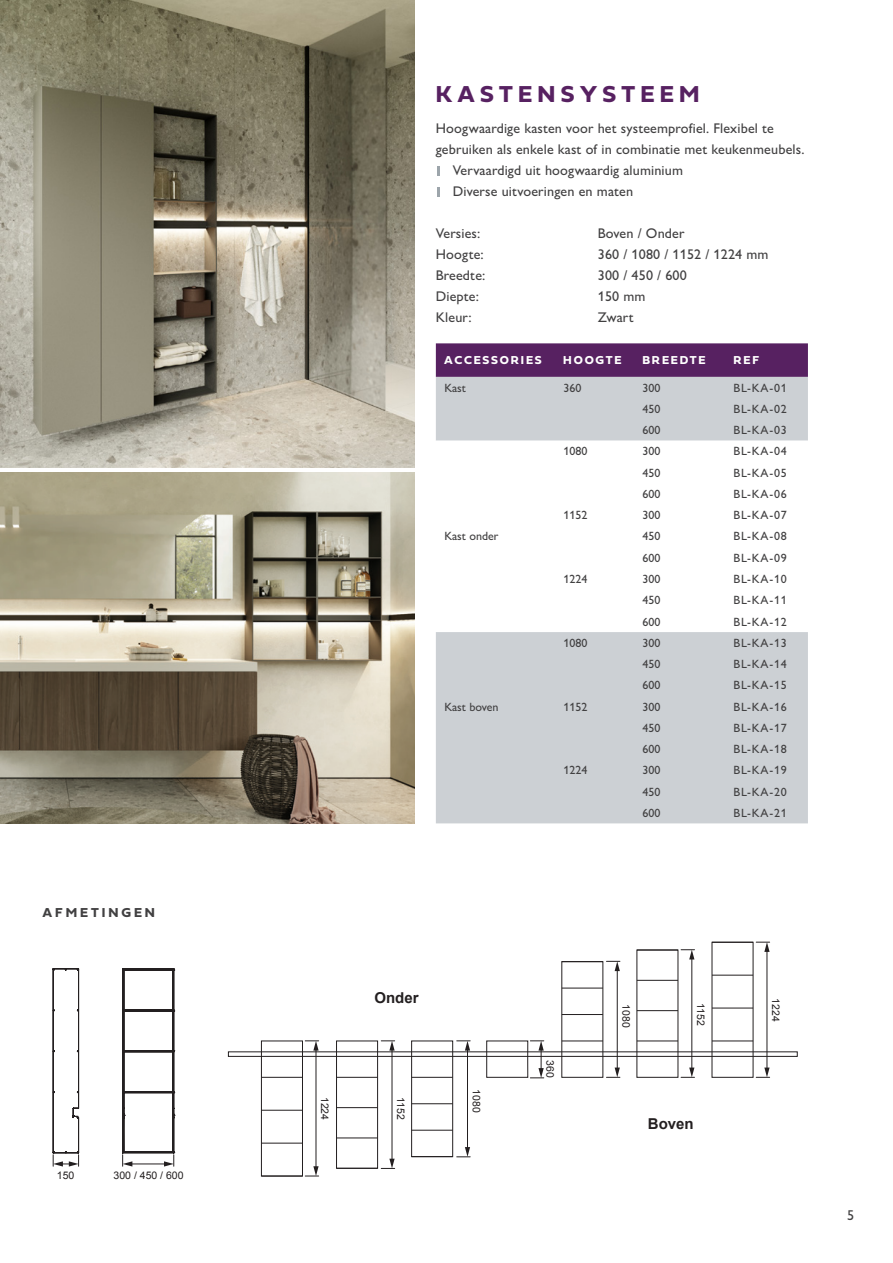
<style>
.page{position:relative;width:893px;height:1263px;background:#fff}
.page>*{position:absolute;margin:0;border:0;box-sizing:border-box;transform-origin:0 0}
.t1{font:24px "Fieldwork Geo Bold";letter-spacing:.22em;color:#572161}
.t2{font:700 15px "Arial";color:#231f20}
.t3{font:500 14.25px "Gill Sans Nova";color:#414041}
.t4{font:500 14.1px/21px "Gill Sans Nova";letter-spacing:.01em;color:#414041}
.t5{font:13.5px "Fieldwork Geo Bold";letter-spacing:.22em;color:#414041}
.Tabelle_Daten{font:500 12px "Gill Sans Nova";color:#414041}
.Tabelle_Kopf{font:12px "Fieldwork Geo Bold";letter-spacing:.15em;color:#fff}
.t6{font:10.5px "Arial";color:#231f20}
</style>
<div class="page">
<img style="left:0;top:0;width:415px;height:468px">
<img style="left:0;top:472px;width:415px;height:351px">
<svg style="left:122px;top:968px;width:53px;height:198px"></svg>
<svg style="left:52px;top:968px;width:27px;height:198px"></svg>
<div style="left:228px;top:1051px;width:570px;height:6px;border:1px solid #231f20"></div>
<div style="left:261px;top:1040px;width:42px;height:136px;border:1px solid #231f20"></div>
<hr style="left:261px;top:1176px;width:41px;height:1px;background:#231f20">
<hr style="left:261px;top:1143px;width:41px;height:1px;background:#231f20">
<hr style="left:261px;top:1110px;width:41px;height:1px;background:#231f20">
<hr style="left:261px;top:1077px;width:41px;height:1px;background:#231f20">
<div style="left:336px;top:1040px;width:42px;height:129px;border:1px solid #231f20"></div>
<hr style="left:336px;top:1168px;width:42px;height:1px;background:#231f20">
<hr style="left:336px;top:1137px;width:42px;height:1px;background:#231f20">
<hr style="left:336px;top:1107px;width:42px;height:1px;background:#231f20">
<hr style="left:336px;top:1077px;width:42px;height:1px;background:#231f20">
<div style="left:411px;top:1040px;width:42px;height:117px;border:1px solid #231f20"></div>
<hr style="left:412px;top:1156px;width:41px;height:1px;background:#231f20">
<hr style="left:412px;top:1130px;width:41px;height:1px;background:#231f20">
<hr style="left:412px;top:1103px;width:41px;height:1px;background:#231f20">
<hr style="left:412px;top:1077px;width:41px;height:1px;background:#231f20">
<hr style="left:316px;top:1049px;width:1px;height:119px;background:#231f20">
<svg style="left:305px;top:1040px;width:14px;height:10px"></svg>
<svg style="left:305px;top:1166px;width:14px;height:11px"></svg>
<hr style="left:392px;top:1049px;width:1px;height:111px;background:#231f20">
<svg style="left:381px;top:1040px;width:14px;height:10px"></svg>
<svg style="left:381px;top:1159px;width:14px;height:10px"></svg>
<hr style="left:467px;top:1049px;width:1px;height:100px;background:#231f20">
<svg style="left:457px;top:1040px;width:13px;height:10px"></svg>
<svg style="left:457px;top:1147px;width:13px;height:10px"></svg>
<hr style="left:712px;top:942px;width:41px;height:1px;background:#231f20">
<hr style="left:712px;top:975px;width:41px;height:1px;background:#231f20">
<hr style="left:712px;top:1008px;width:41px;height:1px;background:#231f20">
<hr style="left:712px;top:1040px;width:41px;height:1px;background:#231f20">
<hr style="left:637px;top:950px;width:41px;height:1px;background:#231f20">
<hr style="left:637px;top:980px;width:41px;height:1px;background:#231f20">
<hr style="left:637px;top:1010px;width:41px;height:1px;background:#231f20">
<hr style="left:637px;top:1040px;width:41px;height:1px;background:#231f20">
<hr style="left:562px;top:961px;width:41px;height:1px;background:#231f20">
<hr style="left:562px;top:988px;width:41px;height:1px;background:#231f20">
<hr style="left:562px;top:1014px;width:41px;height:1px;background:#231f20">
<hr style="left:562px;top:1040px;width:41px;height:1px;background:#231f20">
<hr style="left:767px;top:950px;width:1px;height:119px;background:#231f20">
<svg style="left:756px;top:942px;width:14px;height:10px"></svg>
<svg style="left:756px;top:1067px;width:14px;height:11px"></svg>
<hr style="left:692px;top:958px;width:1px;height:111px;background:#231f20">
<svg style="left:681px;top:949px;width:13px;height:10px"></svg>
<svg style="left:681px;top:1067px;width:13px;height:11px"></svg>
<hr style="left:617px;top:969px;width:1px;height:100px;background:#231f20">
<svg style="left:606px;top:961px;width:14px;height:10px"></svg>
<svg style="left:606px;top:1067px;width:14px;height:11px"></svg>
<svg style="left:486px;top:1040px;width:58px;height:38px"></svg>
<svg style="left:437px;top:166px;width:3px;height:9px"></svg>
<svg style="left:437px;top:187px;width:3px;height:9px"></svg>
<div style="left:436px;top:343px;width:372px;height:34px;background:#572161"></div>
<div style="left:436px;top:377px;width:372px;height:446px;background:#ccd0d4"></div>
<svg style="left:436px;top:441px;width:372px;height:191px"></svg>
<p class="t5" style="left:42px;top:902px;width:114px">AFMETINGEN</p>
<p class="t6" style="left:57px;top:1169px;width:19px">150</p>
<p class="t6" style="left:114px;top:1169px;width:72px">300 / 450 / 600</p>
<p class="t1" style="left:436px;top:75px;width:265px">KASTENSYSTEEM</p>
<p class="t4" style="left:436px;top:118px;width:370px">Hoogwaardige kasten voor het systeemprofiel. Flexibel te gebruiken als enkele kast of in combinatie met keukenmeubels.</p>
<p class="t4" style="left:453px;top:160px;width:232px">Vervaardigd uit hoogwaardig aluminium</p>
<p class="t4" style="left:453px;top:181px;width:182px">Diverse uitvoeringen en maten</p>
<p class="t4" style="left:436px;top:223px;width:46px">Versies:</p>
<p class="t4" style="left:598px;top:223px;width:88px">Boven / Onder</p>
<p class="t4" style="left:436px;top:244px;width:50px">Hoogte:</p>
<p class="t4" style="left:598px;top:244px;width:172px">360 / 1080 / 1152 / 1224 mm</p>
<p class="t4" style="left:436px;top:265px;width:51px">Breedte:</p>
<p class="t4" style="left:598px;top:265px;width:91px">300 / 450 / 600</p>
<p class="t4" style="left:436px;top:286px;width:45px">Diepte:</p>
<p class="t4" style="left:598px;top:286px;width:49px">150 mm</p>
<p class="t4" style="left:436px;top:307px;width:37px">Kleur:</p>
<p class="t4" style="left:598px;top:307px;width:38px">Zwart</p>
<p class="Tabelle_Kopf" style="left:444px;top:351px;width:99px">ACCESSORIES</p>
<p class="Tabelle_Kopf" style="left:563px;top:351px;width:60px">HOOGTE</p>
<p class="Tabelle_Kopf" style="left:642px;top:351px;width:65px">BREEDTE</p>
<p class="Tabelle_Kopf" style="left:733px;top:351px;width:27px">REF</p>
<p class="Tabelle_Daten" style="left:444px;top:380px;width:23px">Kast</p>
<p class="Tabelle_Daten" style="left:563px;top:380px;width:19px">360</p>
<p class="Tabelle_Daten" style="left:642px;top:380px;width:19px">300</p>
<p class="Tabelle_Daten" style="left:733px;top:380px;width:55px">BL-KA-01</p>
<p class="Tabelle_Daten" style="left:642px;top:401px;width:19px">450</p>
<p class="Tabelle_Daten" style="left:733px;top:401px;width:55px">BL-KA-02</p>
<p class="Tabelle_Daten" style="left:642px;top:423px;width:19px">600</p>
<p class="Tabelle_Daten" style="left:733px;top:423px;width:55px">BL-KA-03</p>
<p class="Tabelle_Daten" style="left:444px;top:529px;width:56px">Kast onder</p>
<p class="Tabelle_Daten" style="left:444px;top:699px;width:56px">Kast boven</p>
<p class="Tabelle_Daten" style="left:563px;top:444px;width:25px">1080</p>
<p class="Tabelle_Daten" style="left:642px;top:444px;width:19px">300</p>
<p class="Tabelle_Daten" style="left:733px;top:444px;width:55px">BL-KA-04</p>
<p class="Tabelle_Daten" style="left:642px;top:465px;width:19px">450</p>
<p class="Tabelle_Daten" style="left:733px;top:465px;width:55px">BL-KA-05</p>
<p class="Tabelle_Daten" style="left:642px;top:486px;width:19px">600</p>
<p class="Tabelle_Daten" style="left:733px;top:486px;width:55px">BL-KA-06</p>
<p class="Tabelle_Daten" style="left:563px;top:508px;width:25px">1152</p>
<p class="Tabelle_Daten" style="left:642px;top:508px;width:19px">300</p>
<p class="Tabelle_Daten" style="left:733px;top:508px;width:55px">BL-KA-07</p>
<p class="Tabelle_Daten" style="left:642px;top:529px;width:19px">450</p>
<p class="Tabelle_Daten" style="left:733px;top:529px;width:55px">BL-KA-08</p>
<p class="Tabelle_Daten" style="left:642px;top:550px;width:19px">600</p>
<p class="Tabelle_Daten" style="left:733px;top:550px;width:55px">BL-KA-09</p>
<p class="Tabelle_Daten" style="left:563px;top:572px;width:25px">1224</p>
<p class="Tabelle_Daten" style="left:642px;top:572px;width:19px">300</p>
<p class="Tabelle_Daten" style="left:733px;top:572px;width:55px">BL-KA-10</p>
<p class="Tabelle_Daten" style="left:642px;top:593px;width:19px">450</p>
<p class="Tabelle_Daten" style="left:733px;top:593px;width:55px">BL-KA-11</p>
<p class="Tabelle_Daten" style="left:642px;top:614px;width:19px">600</p>
<p class="Tabelle_Daten" style="left:733px;top:614px;width:55px">BL-KA-12</p>
<p class="Tabelle_Daten" style="left:563px;top:635px;width:25px">1080</p>
<p class="Tabelle_Daten" style="left:642px;top:635px;width:19px">300</p>
<p class="Tabelle_Daten" style="left:733px;top:635px;width:55px">BL-KA-13</p>
<p class="Tabelle_Daten" style="left:642px;top:657px;width:19px">450</p>
<p class="Tabelle_Daten" style="left:733px;top:657px;width:55px">BL-KA-14</p>
<p class="Tabelle_Daten" style="left:642px;top:678px;width:19px">600</p>
<p class="Tabelle_Daten" style="left:733px;top:678px;width:55px">BL-KA-15</p>
<p class="Tabelle_Daten" style="left:563px;top:699px;width:25px">1152</p>
<p class="Tabelle_Daten" style="left:642px;top:699px;width:19px">300</p>
<p class="Tabelle_Daten" style="left:733px;top:699px;width:55px">BL-KA-16</p>
<p class="Tabelle_Daten" style="left:642px;top:720px;width:19px">450</p>
<p class="Tabelle_Daten" style="left:733px;top:720px;width:55px">BL-KA-17</p>
<p class="Tabelle_Daten" style="left:642px;top:742px;width:19px">600</p>
<p class="Tabelle_Daten" style="left:733px;top:742px;width:55px">BL-KA-18</p>
<p class="Tabelle_Daten" style="left:563px;top:763px;width:25px">1224</p>
<p class="Tabelle_Daten" style="left:642px;top:763px;width:19px">300</p>
<p class="Tabelle_Daten" style="left:733px;top:763px;width:55px">BL-KA-19</p>
<p class="Tabelle_Daten" style="left:642px;top:784px;width:19px">450</p>
<p class="Tabelle_Daten" style="left:733px;top:784px;width:55px">BL-KA-20</p>
<p class="Tabelle_Daten" style="left:642px;top:805px;width:19px">600</p>
<p class="Tabelle_Daten" style="left:733px;top:805px;width:55px">BL-KA-21</p>
<p class="t2" style="left:374px;top:988px;width:46px">Onder</p>
<p class="t6" style="left:332px;top:1097px;width:25px;rotate:90deg">1224</p>
<p class="t6" style="left:408px;top:1097px;width:24px;rotate:90deg">1152</p>
<p class="t6" style="left:483px;top:1089px;width:25px;rotate:90deg">1080</p>
<p class="t6" style="left:557px;top:1060px;width:19px;rotate:90deg">360</p>
<p class="t6" style="left:633px;top:1004px;width:25px;rotate:90deg">1080</p>
<p class="t6" style="left:708px;top:1003px;width:24px;rotate:90deg">1152</p>
<p class="t2" style="left:648px;top:1113px;width:47px">Boven</p>
<p class="t6" style="left:783px;top:998px;width:25px;rotate:90deg">1224</p>
<p class="t3" style="left:847px;top:1207px;width:9px">5</p>
</div>
